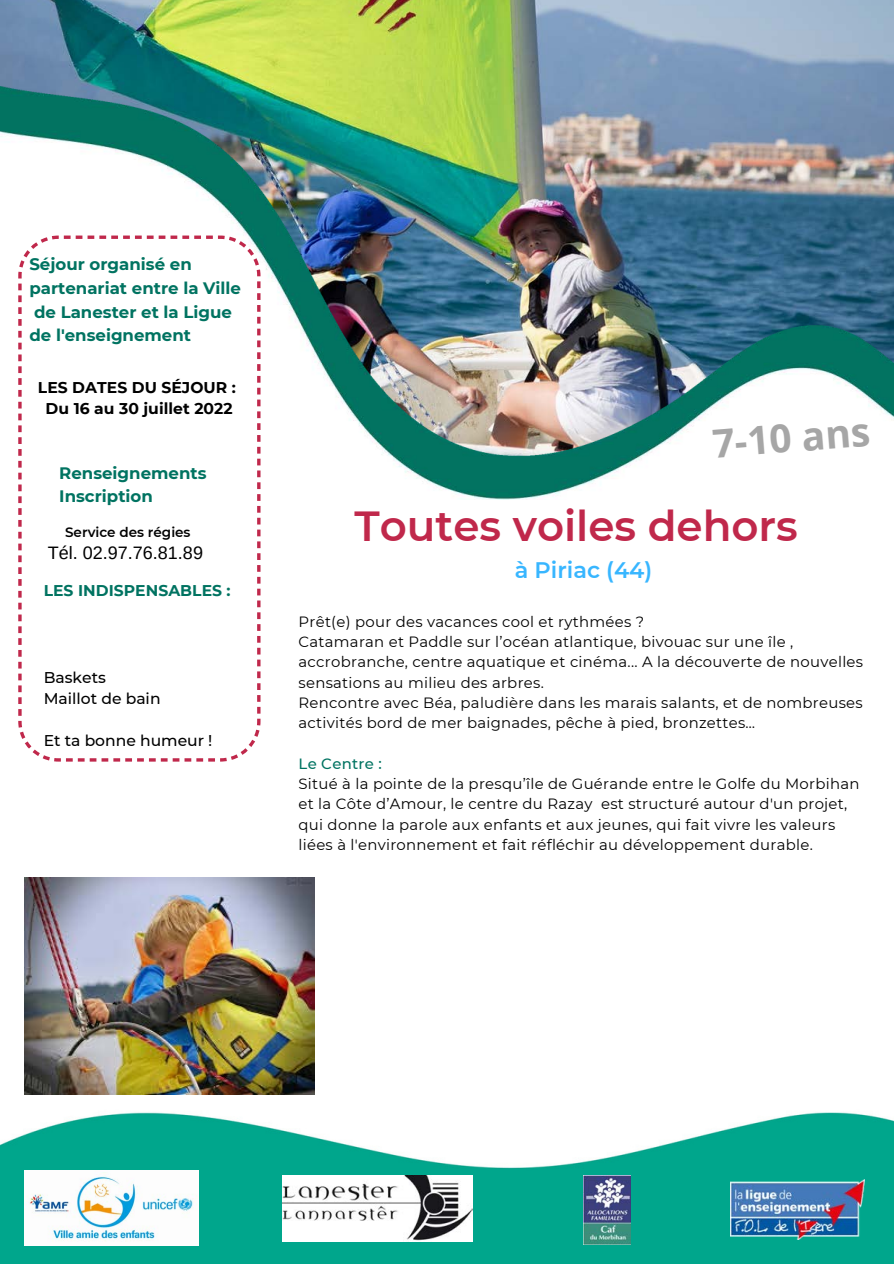
<style>
.page{position:relative;width:894px;height:1264px;background:#fff}
.page>*{position:absolute;margin:0;border:0;box-sizing:border-box;transform-origin:0 0}
.t1{font:600 42px "Montserrat";color:#c0284b}
.t2{font:700 39px "Open Sans";color:#a6a6a6}
.t3{font:600 22.5px "Montserrat";color:#38b6ff}
.t4{font:18px "Arimo";color:#000}
.t5{font:700 16.5px/23.7px "Montserrat";color:#007361}
.t6{font:500 15.6px "Montserrat";color:#000}
.t7{font:700 15.6px "Montserrat";letter-spacing:.005em;color:#000}
.t8{font:700 15.6px "Montserrat";color:#007361}
.t9{font:14.85px/20.2px "Montserrat";letter-spacing:.02em;color:#000}
.t10{font:500 14.85px "Montserrat";letter-spacing:.02em;color:#007361}
.t11{font:600 13.5px "Montserrat";color:#000}
</style>
<div class="page">
<img style="left:1px;top:1112px;width:892px;height:151px">
<img style="left:1px;top:0;width:892px;height:73px">
<img style="left:0;top:73px;width:893px;height:426px">
<img style="left:730px;top:1179px;width:134px;height:60px">
<img style="left:24px;top:1170px;width:175px;height:75px">
<img style="left:282px;top:1175px;width:190px;height:66px">
<img style="left:583px;top:1175px;width:47px;height:69px">
<svg style="left:15px;top:232px;width:249px;height:530px"></svg>
<img style="left:24px;top:877px;width:291px;height:217px">
<p class="t5" style="left:29px;top:252px;width:213px">Séjour organisé en partenariat entre la Ville</p>
<p class="t5" style="left:34px;top:300px;width:199px">de Lanester et la Ligue</p>
<p class="t5" style="left:29px;top:323px;width:163px">de l'enseignement</p>
<p class="t7" style="left:38px;top:378px;width:199px">LES DATES DU SÉJOUR :</p>
<p class="t7" style="left:46px;top:399px;width:188px">Du 16 au 30 juillet 2022</p>
<p class="t5" style="left:59px;top:461px;width:149px">Renseignements</p>
<p class="t5" style="left:59px;top:484px;width:95px">Inscription</p>
<p class="t11" style="left:65px;top:523px;width:127px">Service des régies</p>
<p class="t4" style="left:48px;top:543px;width:157px">Tél. 02.97.76.81.89</p>
<p class="t8" style="left:44px;top:581px;width:188px">LES INDISPENSABLES :</p>
<p class="t6" style="left:44px;top:667px;width:64px">Baskets</p>
<p class="t6" style="left:44px;top:688px;width:118px">Maillot de bain</p>
<p class="t6" style="left:44px;top:731px;width:170px">Et ta bonne humeur !</p>
<p class="t2" style="left:710px;top:416px;width:159px;rotate:-5deg">7-10 ans</p>
<p class="t1" style="left:354px;top:500px;width:444px">Toutes voiles dehors</p>
<p class="t3" style="left:514px;top:556px;width:139px">à Piriac (44)</p>
<p class="t9" style="left:298px;top:611px;width:347px">Prêt(e) pour des vacances cool et rythmées ?</p>
<p class="t9" style="left:298px;top:631px;width:566px">Catamaran et Paddle sur l’océan atlantique, bivouac sur une île , accrobranche, centre aquatique et cinéma... A la découverte de nouvelles sensations au milieu des arbres.</p>
<p class="t9" style="left:298px;top:692px;width:565px">Rencontre avec Béa, paludière dans les marais salants, et de nombreuses activités bord de mer baignades, pêche à pied, bronzettes…</p>
<p class="t10" style="left:298px;top:754px;width:85px">Le Centre :</p>
<p class="t9" style="left:298px;top:773px;width:562px">Situé à la pointe de la presqu’île de Guérande entre le Golfe du Morbihan et la Côte d’Amour, le centre du Razay est structuré autour d'un projet, qui donne la parole aux enfants et aux jeunes, qui fait vivre les valeurs liées à l'environnement et fait réfléchir au développement durable.</p>
</div>
